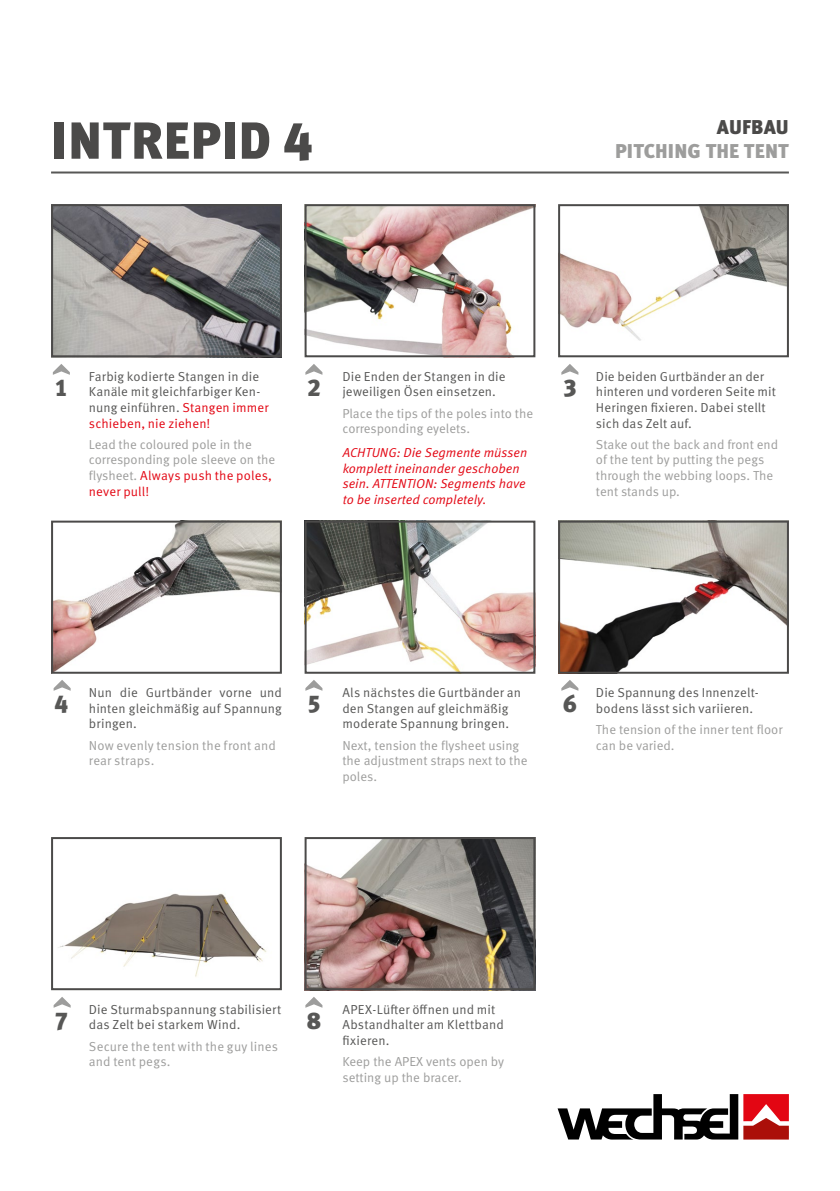
<style>
.page{position:relative;width:840px;height:1191px;background:#fff}
.page>*{position:absolute;margin:0;border:0;box-sizing:border-box;transform-origin:0 0}
.t1{font:900 52px "Meta Pro";letter-spacing:.01em;color:#4b4a49}
.t2{font:900 24px "Meta Pro";color:#575756}
.t3{font:900 20px "Meta Pro";letter-spacing:.01em;color:#9d9d9c}
.t4{font:900 20px "Meta Pro";letter-spacing:.005em;color:#4b4a49}
.t5{font:13px/15.6px "Meta Pro Norm";letter-spacing:.01em;color:#575756}
.t6{font:13px/15.6px "Meta Pro Norm";color:#9d9d9c}
.t7{font:13px/15.6px "Meta Pro Norm Ita";color:#e30613}
.s1{color:#e30613}
</style>
<div class="page">
<svg style="left:743px;top:1094px;width:45px;height:45px;background:#d4353a"></svg>
<svg style="left:557px;top:1094px;width:180px;height:45px"></svg>
<img style="left:54px;top:207px;width:225px;height:147px">
<div style="left:51px;top:204px;width:231px;height:153px;border:2px solid #4b4a49"></div>
<img style="left:58px;top:893px;width:209px;height:84px">
<div style="left:51px;top:837px;width:231px;height:153px;border:2px solid #4b4a49"></div>
<img style="left:54px;top:523px;width:225px;height:148px">
<div style="left:51px;top:520px;width:231px;height:154px;border:2px solid #4b4a49"></div>
<img style="left:307px;top:207px;width:225px;height:147px">
<div style="left:304px;top:204px;width:231px;height:153px;border:2px solid #4b4a49"></div>
<img style="left:307px;top:840px;width:225px;height:147px">
<div style="left:304px;top:837px;width:231px;height:153px;border:2px solid #4b4a49"></div>
<img style="left:307px;top:523px;width:225px;height:148px">
<div style="left:304px;top:520px;width:231px;height:154px;border:2px solid #4b4a49"></div>
<img style="left:560px;top:207px;width:225px;height:147px">
<div style="left:557px;top:204px;width:231px;height:153px;border:2px solid #4b4a49"></div>
<img style="left:560px;top:523px;width:225px;height:148px">
<div style="left:557px;top:520px;width:231px;height:154px;border:2px solid #4b4a49"></div>
<hr style="left:51px;top:171px;width:737px;height:2px;background:#575756">
<svg style="left:54px;top:997px;width:17px;height:10px"></svg>
<svg style="left:54px;top:680px;width:17px;height:11px"></svg>
<svg style="left:53px;top:364px;width:17px;height:11px"></svg>
<svg style="left:305px;top:997px;width:17px;height:10px"></svg>
<svg style="left:305px;top:680px;width:17px;height:11px"></svg>
<svg style="left:305px;top:364px;width:17px;height:11px"></svg>
<svg style="left:561px;top:680px;width:17px;height:11px"></svg>
<svg style="left:561px;top:364px;width:17px;height:11px"></svg>
<h1 class="t1" style="left:51px;top:99px;width:263px">INTREPID 4</h1>
<h3 class="t4" style="left:716px;top:111px;width:73px">AUFBAU</h3>
<h3 class="t3" style="left:614px;top:135px;width:175px">PITCHING THE TENT</h3>
<h2 class="t2" style="left:54px;top:369px;width:15px">1</h2>
<p class="t5" style="left:89px;top:367px;width:181px">Farbig kodierte Stangen in die<br>Kanäle mit gleichfarbiger Ken&shy;nung einführen. <span class="s1">Stangen immer schieben, nie ziehen!</span></p>
<p class="t6" style="left:89px;top:436px;width:188px">Lead the coloured pole in the corresponding pole sleeve on the flysheet. <span class="s1">Always push the poles, never pull!</span></p>
<h2 class="t2" style="left:307px;top:369px;width:15px">2</h2>
<p class="t5" style="left:342px;top:367px;width:164px">Die Enden der Stangen in die jeweiligen Ösen einsetzen.</p>
<p class="t6" style="left:342px;top:404px;width:192px">Place the tips of the poles into the corresponding eyelets.</p>
<p class="t7" style="left:342px;top:444px;width:186px">ACHTUNG: Die Segmente müssen komplett ineinander geschoben sein. ATTENTION: Segments have to be inserted completely.</p>
<h2 class="t2" style="left:562px;top:369px;width:15px">3</h2>
<p class="t5" style="left:595px;top:367px;width:181px">Die beiden Gurtbänder an der hinteren und vorderen Seite mit<br>Heringen fixieren. Dabei stellt sich das Zelt auf.</p>
<p class="t6" style="left:595px;top:436px;width:184px">Stake out the back and front end of the tent by putting the pegs through the webbing loops. The tent stands up.</p>
<h2 class="t2" style="left:54px;top:684px;width:15px">4</h2>
<p class="t5" style="left:89px;top:684px;width:194px;text-align:justify">Nun die Gurtbänder vorne und hinten gleichmäßig auf Spannung bringen.</p>
<p class="t6" style="left:89px;top:736px;width:188px">Now evenly tension the front and rear straps.</p>
<h2 class="t2" style="left:307px;top:684px;width:15px">5</h2>
<p class="t5" style="left:342px;top:684px;width:180px">Als nächstes die Gurtbänder an den Stangen auf gleichmäßig moderate Spannung bringen.</p>
<p class="t6" style="left:342px;top:736px;width:186px">Next, tension the flysheet using the adjustment straps next to the poles.</p>
<h2 class="t2" style="left:562px;top:684px;width:15px">6</h2>
<p class="t5" style="left:595px;top:684px;width:163px">Die Spannung des Innenzelt&shy;bodens lässt sich variieren.</p>
<p class="t6" style="left:595px;top:721px;width:188px">The tension of the inner tent floor can be varied.</p>
<h2 class="t2" style="left:54px;top:1001px;width:15px">7</h2>
<p class="t5" style="left:89px;top:1000px;width:194px">Die Sturmabspannung stabilisiert das Zelt bei starkem Wind.</p>
<p class="t6" style="left:89px;top:1037px;width:190px">Secure the tent with the guy lines and tent pegs.</p>
<h2 class="t2" style="left:307px;top:1001px;width:15px">8</h2>
<p class="t5" style="left:342px;top:1000px;width:163px">APEX-Lüfter öffnen und mit<br>Abstandhalter am Klettband fixieren.</p>
<p class="t6" style="left:342px;top:1053px;width:163px">Keep the APEX vents open by setting up the bracer.</p>
</div>
